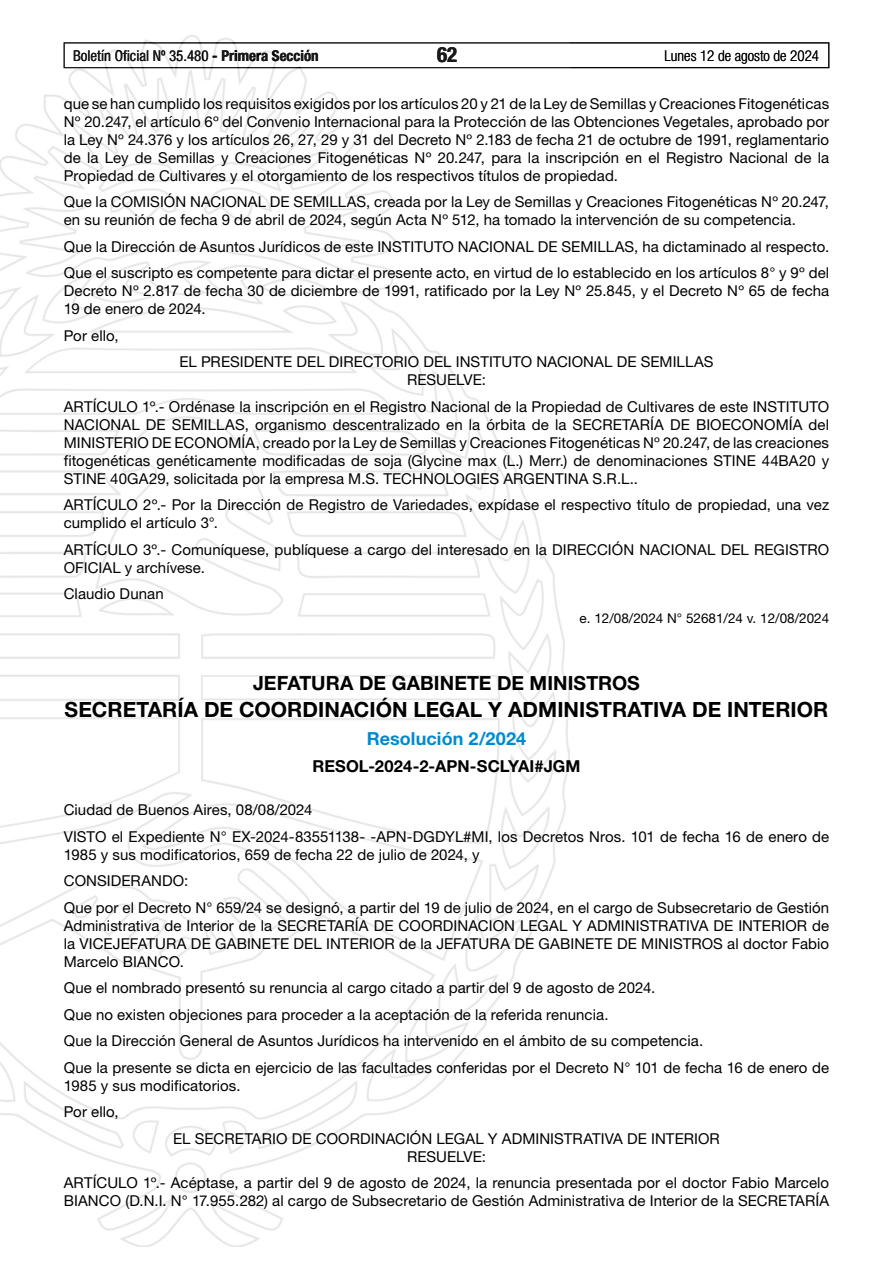
<style>
.page{position:relative;width:893px;height:1263px;background:#fff}
.page>*{position:absolute;margin:0;border:0;box-sizing:border-box;transform-origin:0 0}
.t1{font:700 21px "Helvetica Neue LT Std";color:#000}
.t2{font:700 condensed 21px "Helvetica Neue LT Std";color:#000}
.t3{font:700 19.5px "Helvetica Neue LT Std";letter-spacing:.005em;color:#000}
.t4{font:700 18px "Helvetica Neue LT Std";letter-spacing:.005em;color:#0089cf}
.t5{font:700 16.5px "Helvetica Neue LT Std";letter-spacing:.005em;color:#000}
.t6{font:15px/18px "Helvetica Neue LT Std";letter-spacing:.005em;color:#000}
.t7{font:condensed 15px "Helvetica Neue LT Std";color:#000}
.t8{font:300 condensed 15px "Helvetica Neue LT Std";color:#000}
.t9{font:13.5px "Helvetica Neue LT Std";color:#000}
.s1{font-weight:700}
</style>
<div class="page">
<div style="left:64px;top:43px;width:765px;height:25px;border:1px solid #000"></div>
<img style="left:0;top:35px;width:569px;height:1211px">
<p class="t7" style="left:73px;top:47px;width:247px">Boletín Oficial Nº 35.480 <span class="s1">- Primera Sección</span></p>
<h1 class="t2" style="left:437px;top:42px;width:22px">62</h1>
<p class="t8" style="left:665px;top:47px;width:156px">Lunes 12 de agosto de 2024</p>
<p class="t6" style="left:64px;top:94px;width:767px;text-align:justify">que se han cumplido los requisitos exigidos por los artículos 20 y 21 de la Ley de Semillas y Creaciones Fitogenéticas Nº 20.247, el artículo 6º del Convenio Internacional para la Protección de las Obtenciones Vegetales, aprobado por la Ley Nº 24.376 y los artículos 26, 27, 29 y 31 del Decreto Nº 2.183 de fecha 21 de octubre de 1991, reglamentario de la Ley de Semillas y Creaciones Fitogenéticas Nº 20.247, para la inscripción en el Registro Nacional de la Propiedad de Cultivares y el otorgamiento de los respectivos títulos de propiedad.</p>
<p class="t6" style="left:64px;top:192px;width:767px">Que la COMISIÓN NACIONAL DE SEMILLAS, creada por la Ley de Semillas y Creaciones Fitogenéticas Nº 20.247, en su reunión de fecha 9 de abril de 2024, según Acta Nº 512, ha tomado la intervención de su competencia.</p>
<p class="t6" style="left:64px;top:233px;width:767px;line-height:26.5px">Que la Dirección de Asuntos Jurídicos de este INSTITUTO NACIONAL DE SEMILLAS, ha dictaminado al respecto.<br>Que el suscripto es competente para dictar el presente acto, en virtud de lo establecido en los artículos 8° y 9º del</p>
<p class="t6" style="left:64px;top:281px;width:767px">Decreto Nº 2.817 de fecha 30 de diciembre de 1991, ratificado por la Ley Nº 25.845, y el Decreto Nº 65 de fecha<br>19 de enero de 2024.</p>
<p class="t6" style="left:64px;top:326px;width:56px">Por ello,</p>
<p class="t6" style="left:179px;top:352px;width:535px;text-align:center">EL PRESIDENTE DEL DIRECTORIO DEL INSTITUTO NACIONAL DE SEMILLAS<br>RESUELVE:</p>
<p class="t6" style="left:64px;top:397px;width:767px;text-align:justify">ARTÍCULO 1º.- Ordénase la inscripción en el Registro Nacional de la Propiedad de Cultivares de este INSTITUTO NACIONAL DE SEMILLAS, organismo descentralizado en la órbita de la SECRETARÍA DE BIOECONOMÍA del MINISTERIO DE ECONOMÍA, creado por la Ley de Semillas y Creaciones Fitogenéticas Nº 20.247, de las creaciones fitogenéticas genéticamente modificadas de soja (Glycine max (L.) Merr.) de denominaciones STINE 44BA20 y STINE 40GA29, solicitada por la empresa M.S. TECHNOLOGIES ARGENTINA S.R.L..</p>
<p class="t6" style="left:64px;top:496px;width:767px">ARTÍCULO 2º.- Por la Dirección de Registro de Variedades, expídase el respectivo título de propiedad, una vez cumplido el artículo 3°.</p>
<p class="t6" style="left:64px;top:540px;width:767px">ARTÍCULO 3º.- Comuníquese, publíquese a cargo del interesado en la DIRECCIÓN NACIONAL DEL REGISTRO<br>OFICIAL y archívese.</p>
<p class="t6" style="left:64px;top:585px;width:101px">Claudio Dunan</p>
<p class="t9" style="left:580px;top:610px;width:251px">e. 12/08/2024 N° 52681/24 v. 12/08/2024</p>
<h2 class="t3" style="left:253px;top:671px;width:388px">JEFATURA DE GABINETE DE MINISTROS</h2>
<h1 class="t1" style="left:65px;top:697px;width:765px">SECRETARÍA DE COORDINACIÓN LEGAL Y ADMINISTRATIVA DE INTERIOR</h1>
<p class="t4" style="left:367px;top:728px;width:161px">Resolución 2/2024</p>
<p class="t5" style="left:312px;top:755px;width:270px">RESOL-2024-2-APN-SCLYAI#JGM</p>
<p class="t6" style="left:64px;top:796px;width:767px;line-height:26.5px">Ciudad de Buenos Aires, 08/08/2024<br>VISTO el Expediente N° EX-2024-83551138- -APN-DGDYL#MI, los Decretos Nros. 101 de fecha 16 de enero de</p>
<p class="t6" style="left:64px;top:841px;width:767px;line-height:26.5px">1985 y sus modificatorios, 659 de fecha 22 de julio de 2024, y<br>CONSIDERANDO:<br>Que por el Decreto N° 659/24 se designó, a partir del 19 de julio de 2024, en el cargo de Subsecretario de Gestión</p>
<p class="t6" style="left:64px;top:916px;width:767px;text-align:justify">Administrativa de Interior de la SECRETARÍA DE COORDINACION LEGAL Y ADMINISTRATIVA DE INTERIOR de la VICEJEFATURA DE GABINETE DEL INTERIOR de la JEFATURA DE GABINETE DE MINISTROS al doctor Fabio Marcelo BIANCO.</p>
<p class="t6" style="left:64px;top:974px;width:767px;line-height:26.5px">Que el nombrado presentó su renuncia al cargo citado a partir del 9 de agosto de 2024.<br>Que no existen objeciones para proceder a la aceptación de la referida renuncia.<br>Que la Dirección General de Asuntos Jurídicos ha intervenido en el ámbito de su competencia.<br>Que la presente se dicta en ejercicio de las facultades conferidas por el Decreto N° 101 de fecha 16 de enero de</p>
<p class="t6" style="left:64px;top:1076px;width:178px">1985 y sus modificatorios.</p>
<p class="t6" style="left:64px;top:1103px;width:56px">Por ello,</p>
<p class="t6" style="left:173px;top:1129px;width:548px">EL SECRETARIO DE COORDINACIÓN LEGAL Y ADMINISTRATIVA DE INTERIOR</p>
<p class="t6" style="left:64px;top:1143px;width:767px;line-height:26.5px;text-align:center">RESUELVE:<br>ARTÍCULO 1º.- Acéptase, a partir del 9 de agosto de 2024, la renuncia presentada por el doctor Fabio Marcelo</p>
<p class="t6" style="left:64px;top:1192px;width:767px">BIANCO (D.N.I. N° 17.955.282) al cargo de Subsecretario de Gestión Administrativa de Interior de la SECRETARÍA</p>
</div>
